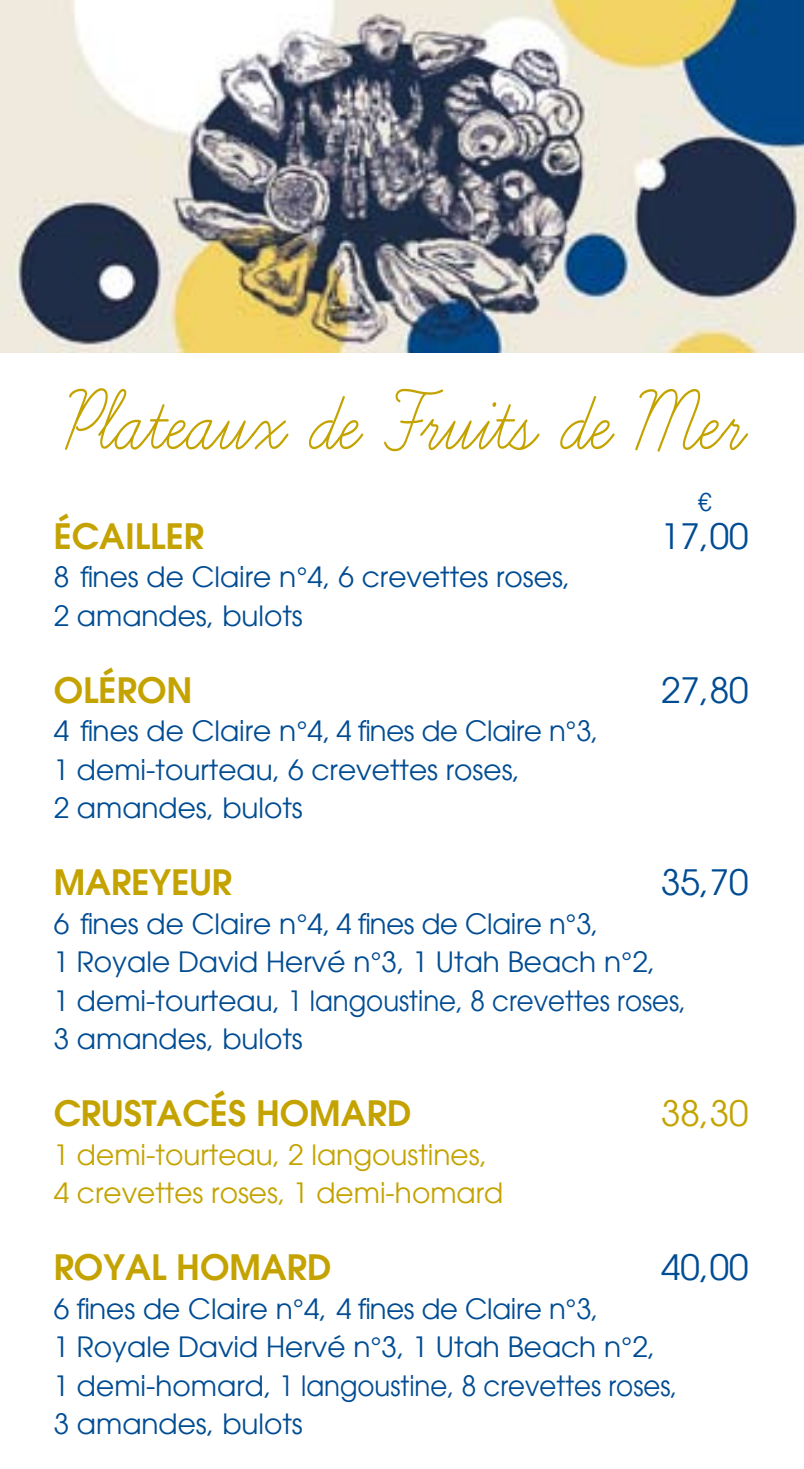
<style>
.page{position:relative;width:804px;height:1469px;background:#fff}
.page>*{position:absolute;margin:0;border:0;box-sizing:border-box;transform-origin:0 0}
.t1{font:105px "Learning Curve";color:#c4a300;scale:.9 1}
.t2{font:600 35px "Avant Garde";color:#c4a300}
.t3{font:35px "Avant Garde";color:#004c93}
.t4{font:35px "Avant Garde";color:#c4a300}
.t5{font:28px/38.5px "Avant Garde";color:#004c93}
.t6{font:28px/38.5px "Avant Garde";color:#c4a300}
.t7{font:24.5px "Avant Garde";color:#004c93}
</style>
<div class="page">
<img style="left:0;top:0;width:803px;height:352px">
<p class="t1" style="left:62px;top:375px;width:755px">Plateaux de Fruits de Mer</p>
<p class="t7" style="left:698px;top:487px;width:15px">€</p>
<p class="t2" style="left:54px;top:512px;width:152px">ÉCAILLER</p>
<p class="t3" style="left:661px;top:515px;width:89px">17,00</p>
<p class="t5" style="left:54px;top:558px;width:518px">8 fines de Claire n°4, 6 crevettes roses,<br>2 amandes, bulots</p>
<p class="t2" style="left:54px;top:666px;width:140px">OLÉRON</p>
<p class="t3" style="left:661px;top:669px;width:89px">27,80</p>
<p class="t5" style="left:54px;top:712px;width:546px">4 fines de Claire n°4, 4 fines de Claire n°3,<br>1 demi-tourteau, 6 crevettes roses,<br>2 amandes, bulots</p>
<p class="t2" style="left:54px;top:859px;width:180px">MAREYEUR</p>
<p class="t3" style="left:661px;top:861px;width:89px">35,70</p>
<p class="t5" style="left:54px;top:904px;width:634px">6 fines de Claire n°4, 4 fines de Claire n°3,<br>1 Royale David Hervé n°3, 1 Utah Beach n°2,<br>1 demi-tourteau, 1 langoustine, 8 crevettes roses, 3 amandes, bulots</p>
<p class="t2" style="left:54px;top:1090px;width:359px">CRUSTACÉS HOMARD</p>
<p class="t4" style="left:661px;top:1092px;width:89px">38,30</p>
<p class="t6" style="left:54px;top:1135px;width:451px">1 demi-tourteau, 2 langoustines,<br>4 crevettes roses, 1 demi-homard</p>
<p class="t2" style="left:54px;top:1244px;width:279px">ROYAL HOMARD</p>
<p class="t3" style="left:661px;top:1246px;width:89px">40,00</p>
<p class="t5" style="left:54px;top:1289px;width:625px">6 fines de Claire n°4, 4 fines de Claire n°3,<br>1 Royale David Hervé n°3, 1 Utah Beach n°2, 1 demi-homard, 1 langoustine, 8 crevettes roses, 3 amandes, bulots</p>
</div>
